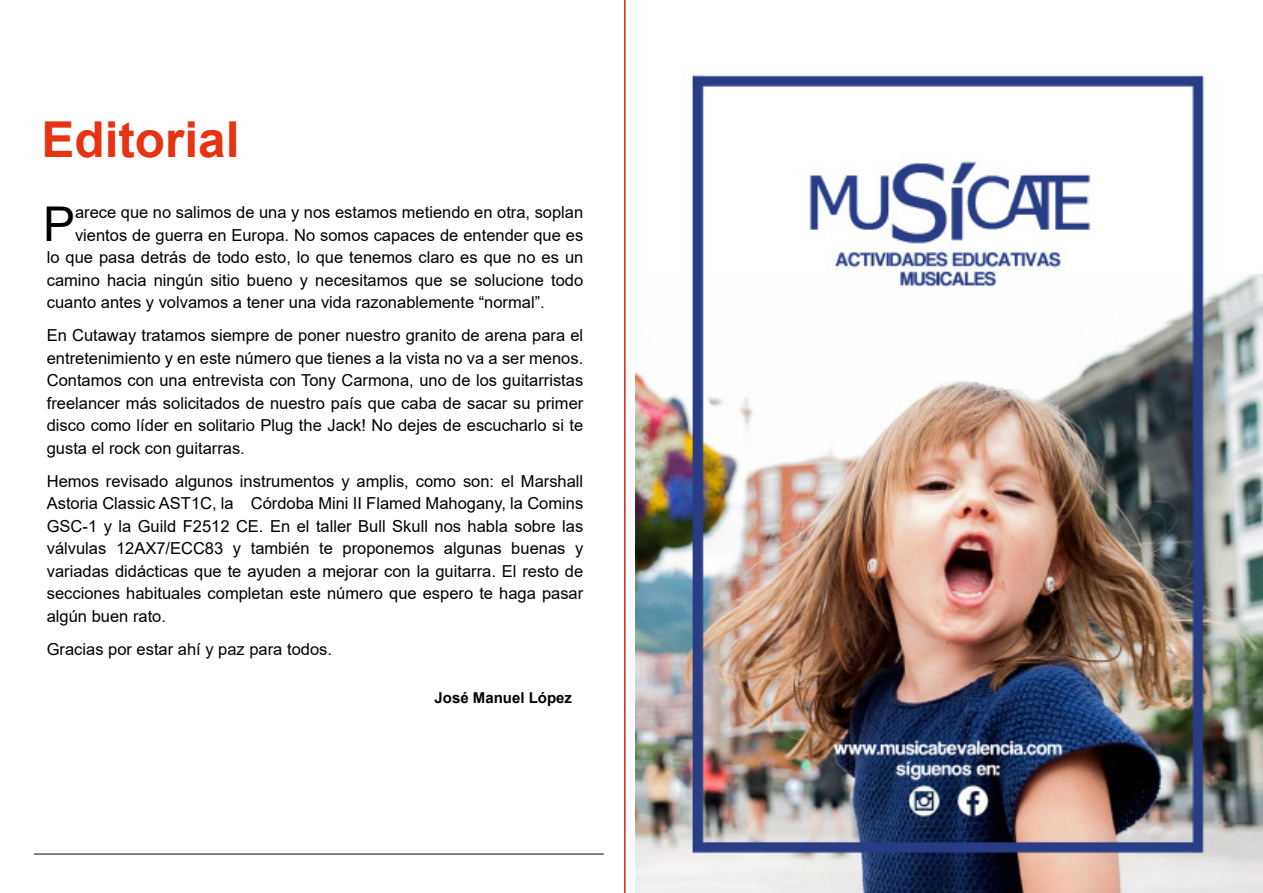
<style>
.page{position:relative;width:1263px;height:893px;background:#fff}
.page>*{position:absolute;margin:0;border:0;box-sizing:border-box;transform-origin:0 0}
.t1{font:700 49.5px "Arial";color:#e63312}
.texto_común_Din_Pro{font:48px "Arial";color:#000}
.texto_común_Din_Pro-2{font:16.5px/22.5px "Arial";color:#000;text-align:justify}
.t2{font:700 15px "Arial";color:#000}
</style>
<div class="page">
<hr style="left:34px;top:854px;width:570px;height:1px;background:#000">
<hr style="left:624px;top:0;width:1px;height:893px;background:#e41b17">
<img style="left:635px;top:74px;width:628px;height:819px">
<p class="t1" style="left:41px;top:105px;width:200px">Editorial</p>
<p class="texto_común_Din_Pro" style="left:43px;top:191px;width:33px">P</p>
<p class="texto_común_Din_Pro-2" style="left:75px;top:201px;width:510px">arece que no salimos de una y nos estamos metiendo en otra, soplan</p>
<p class="texto_común_Din_Pro-2" style="left:75px;top:223px;width:510px">vientos de guerra en Europa. No somos capaces de entender que es</p>
<p class="texto_común_Din_Pro-2" style="left:47px;top:246px;width:538px">lo que pasa detrás de todo esto, lo que tenemos claro es que no es un</p>
<p class="texto_común_Din_Pro-2" style="left:47px;top:268px;width:538px">camino hacia ningún sitio bueno y necesitamos que se solucione todo</p>
<p class="texto_común_Din_Pro-2" style="left:47px;top:291px;width:499px">cuanto antes y volvamos a tener una vida razonablemente “normal”.</p>
<p class="texto_común_Din_Pro-2" style="left:47px;top:324px;width:538px">En Cutaway tratamos siempre de poner nuestro granito de arena para el entretenimiento y en este número que tienes a la vista no va a ser menos.<br>Contamos con una entrevista con Tony Carmona, uno de los guitarristas freelancer más solicitados de nuestro país que caba de sacar su primer disco como líder en solitario Plug the Jack! No dejes de escucharlo si te gusta el rock con guitarras.</p>
<p class="texto_común_Din_Pro-2" style="left:47px;top:470px;width:538px">Hemos revisado algunos instrumentos y amplis, como son: el Marshall Astoria Classic AST1C, la Córdoba Mini II Flamed Mahogany, la Comins GSC-1 y la Guild F2512 CE. En el taller Bull Skull nos habla sobre las válvulas 12AX7/ECC83 y también te proponemos algunas buenas y variadas didácticas que te ayuden a mejorar con la guitarra. El resto de secciones habituales completan este número que espero te haga pasar algún buen rato.</p>
<p class="texto_común_Din_Pro-2" style="left:47px;top:638px;width:287px">Gracias por estar ahí y paz para todos.</p>
<p class="t2" style="left:435px;top:687px;width:139px">José Manuel López</p>
</div>
